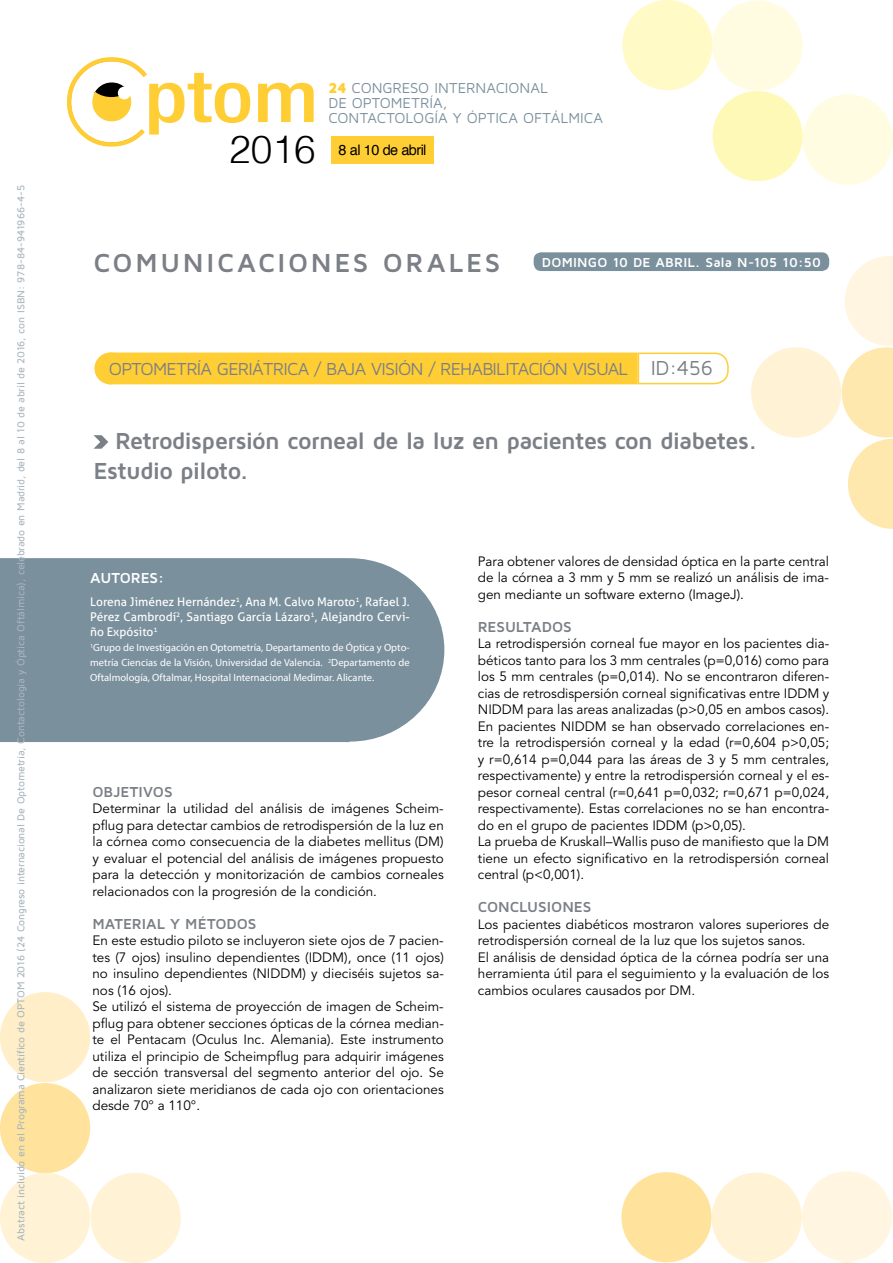
<style>
.page{position:relative;width:893px;height:1263px;background:#fff}
.page>*{position:absolute;margin:0;border:0;box-sizing:border-box;transform-origin:0 0}
.t1{font:300 38.85px "Helvetica";color:#000}
.t2{font:700 27px "Maven Pro";letter-spacing:.095em;color:#7b7f86}
.t3{font:700 24px/30px "Maven Pro";letter-spacing:-.035em;color:#7b7f86}
.t4{font:18px "Maven Pro";letter-spacing:-.04em;color:#7b7f86}
.t5{font:700 15px "Maven Pro";letter-spacing:-.005em;color:#7b7f86}
.t6{font:700 15px "Maven Pro";letter-spacing:-.005em;color:#fff}
.t7{font:14.85px/14.9px "Maven Pro";letter-spacing:-.005em;color:#7b909d}
.t8{font:14.55px "Helvetica";letter-spacing:-.04em;color:#000}
.t9{font:13.5px/16.5px "Avenir LT Std";color:#000}
.t10{font:700 13.5px "Maven Pro";letter-spacing:.005em;color:#fff}
.t11{font:12px/15px "Aller";color:#fff;text-align:justify}
.t12{font:10.5px/15px "Myriad Pro";color:#fff;text-align:justify}
.t13{font:500 10.5px "Maven Pro";letter-spacing:-.015em;color:#a8b5be}
.s1{font-weight:900;color:#ffce35}
.s2{font-size:21px}
</style>
<div class="page">
<div style="left:803px;top:94px;width:90px;height:91px;background:#fffce1;border-radius:50%"></div>
<div style="left:622px;top:0;width:90px;height:90px;background:#fffac6;border-radius:50%"></div>
<div style="left:712px;top:91px;width:91px;height:90px;background:#fff9b7;border-radius:50%"></div>
<div style="left:712px;top:0;width:91px;height:91px;background:#fffce1;border-radius:50%"></div>
<svg style="left:258px;top:83px;width:56px;height:39px"></svg>
<svg style="left:67px;top:57px;width:183px;height:90px"></svg>
<div style="left:802px;top:1171px;width:90px;height:90px;background:#fff5e1;border-radius:50%"></div>
<div style="left:621px;top:1172px;width:91px;height:90px;background:#ffe39d;border-radius:50%"></div>
<div style="left:712px;top:1172px;width:90px;height:91px;background:#fff2d5;border-radius:50%"></div>
<div style="left:0;top:992px;width:90px;height:90px;background:#ffeec7;border-radius:50%"></div>
<div style="left:0;top:1083px;width:90px;height:90px;background:#ffe39d;border-radius:50%"></div>
<div style="left:0;top:1173px;width:90px;height:90px;background:#fff2d5;border-radius:50%"></div>
<div style="left:91px;top:1173px;width:90px;height:90px;background:#fff2d5;border-radius:50%"></div>
<svg style="left:842px;top:256px;width:51px;height:273px"></svg>
<div style="left:751px;top:347px;width:90px;height:90px;background:#fff2d5;border-radius:50%"></div>
<div style="left:534px;top:252px;width:295px;height:19px;background:#7b909d;border-radius:8px"></div>
<div style="left:331px;top:136px;width:103px;height:28px;background:#ffce35"></div>
<div style="left:94px;top:352px;width:32px;height:32px;background:#ffce35;border-radius:50%"></div>
<div style="left:109px;top:353px;width:529px;height:31px;background:#ffce35"></div>
<svg style="left:637px;top:352px;width:92px;height:33px"></svg>
<svg style="left:839px;top:1262px;width:17px;height:1px"></svg>
<svg style="left:94px;top:435px;width:14px;height:14px"></svg>
<div style="left:0;top:558px;width:444px;height:184px;background:#7b909d"></div>
<p class="t13" style="left:14px;top:1240px;width:1057px;rotate:-90deg">Abstract incluido en el Programa Científico de OPTOM 2016 (24 Congreso internacional De Optometría, Contactología y Óptica Oftálmica), celebrado en Madrid, del 8 al 10 de abril de 2016, con ISBN: 978-84-941966-4-5</p>
<h1 class="t1" style="left:229px;top:118px;width:88px">2016</h1>
<p class="t7" style="left:328px;top:80px;width:276px"><span class="s1">24</span> CONGRESO INTERNACIONAL<br>DE OPTOMETRÍA,<br>CONTACTOLOGÍA Y ÓPTICA OFTÁLMICA</p>
<p class="t8" style="left:339px;top:138px;width:89px">8 al 10 de abril</p>
<h2 class="t2" style="left:93px;top:245px;width:409px">COMUNICACIONES ORALES</h2>
<p class="t10" style="left:542px;top:254px;width:10px">DOMIN</p>
<p class="t10" style="left:588px;top:254px;width:77px">GO 10 DE ABRIL</p>
<p class="t10" style="left:695px;top:254px;width:127px">. SALA N-105 10:50</p>
<h3 class="t4" style="left:109px;top:358px;width:606px">OPTOMETRÍA GERIÁTRICA / BAJA VISIÓN / REHABILITACIÓN VISUAL <span class="s2">I D:456</span></h3>
<h3 class="t3" style="left:94px;top:424px;width:665px;text-indent:22px">RETRODISPERSIÓN CORNEAL DE LA LUZ EN PACIENTES CON DIABETES.<br>ESTUDIO PILOTO.</h3>
<p class="t6" style="left:90px;top:568px;width:76px">AUTORES:</p>
<p class="t11" style="left:90px;top:595px;width:321px">Lorena Jiménez Hernández<sup>1</sup>, Ana M. Calvo Maroto<sup>1</sup>, Rafael J.<br>Pérez Cambrodí<sup>2</sup>, Santiago García Lázaro<sup>1</sup>, Alejandro Cervi&shy;ño Expósito<sup>1</sup></p>
<p class="t12" style="left:90px;top:640px;width:321px"><sup>1</sup>Grupo de Investigación en Optometría, Departamento de Óptica y Opto&shy;metría Ciencias de la Visión, Universidad de Valencia. <sup>2</sup>Departamento de Oftalmología, Oftalmar, Hospital Internacional Medimar. Alicante.</p>
<p class="t5" style="left:92px;top:782px;width:82px">OBJETIVOS</p>
<p class="t9" style="left:92px;top:800px;width:353px;text-align:justify">Determinar la utilidad del análisis de imágenes Scheim&shy;pflug para detectar cambios de retrodispersión de la luz en la córnea como consecuencia de la diabetes mellitus (DM) y evaluar el potencial del análisis de imágenes propuesto para la detección y monitorización de cambios corneales relacionados con la progresión de la condición.</p>
<p class="t5" style="left:92px;top:914px;width:166px">MATERIAL Y MÉTODOS</p>
<p class="t9" style="left:92px;top:932px;width:353px">En este estudio piloto se incluyeron siete ojos de 7 pacien&shy;tes (7 ojos) insulino dependientes (IDDM), once (11 ojos) no insulino dependientes (NIDDM) y dieciséis sujetos sa&shy;nos (16 ojos).<br>Se utilizó el sistema de proyección de imagen de Scheim&shy;pflug para obtener secciones ópticas de la córnea median&shy;te el Pentacam (Oculus Inc. Alemania). Este instrumento utiliza el principio de Scheimpflug para adquirir imágenes de sección transversal del segmento anterior del ojo. Se analizaron siete meridianos de cada ojo con orientaciones desde 70° a 110°.</p>
<p class="t9" style="left:478px;top:553px;width:353px;text-align:justify">Para obtener valores de densidad óptica en la parte central de la córnea a 3 mm y 5 mm se realizó un análisis de ima&shy;gen mediante un software externo (ImageJ).</p>
<p class="t5" style="left:478px;top:617px;width:96px">RESULTADOS</p>
<p class="t9" style="left:478px;top:635px;width:353px">La retrodispersión corneal fue mayor en los pacientes dia&shy;béticos tanto para los 3 mm centrales (p=0,016) como para los 5 mm centrales (p=0,014). No se encontraron diferen&shy;cias de retrosdispersión corneal significativas entre IDDM y NIDDM para las areas analizadas (p&gt;0,05 en ambos casos).<br>En pacientes NIDDM se han observado correlaciones en&shy;tre la retrodispersión corneal y la edad (r=0,604 p&gt;0,05; y r=0,614 p=0,044 para las áreas de 3 y 5 mm centrales, respectivamente) y entre la retrodispersión corneal y el es&shy;pesor corneal central (r=0,641 p=0,032; r=0,671 p=0,024, respectivamente). Estas correlaciones no se han encontra&shy;do en el grupo de pacientes IDDM (p&gt;0,05).<br>La prueba de Kruskall–Wallis puso de manifiesto que la DM tiene un efecto significativo en la retrodispersión corneal central (p&lt;0,001).</p>
<p class="t5" style="left:478px;top:897px;width:115px">CONCLUSIONES</p>
<p class="t9" style="left:478px;top:916px;width:353px">Los pacientes diabéticos mostraron valores superiores de retrodispersión corneal de la luz que los sujetos sanos.<br>El análisis de densidad óptica de la córnea podría ser una herramienta útil para el seguimiento y la evaluación de los cambios oculares causados por DM.</p>
</div>
